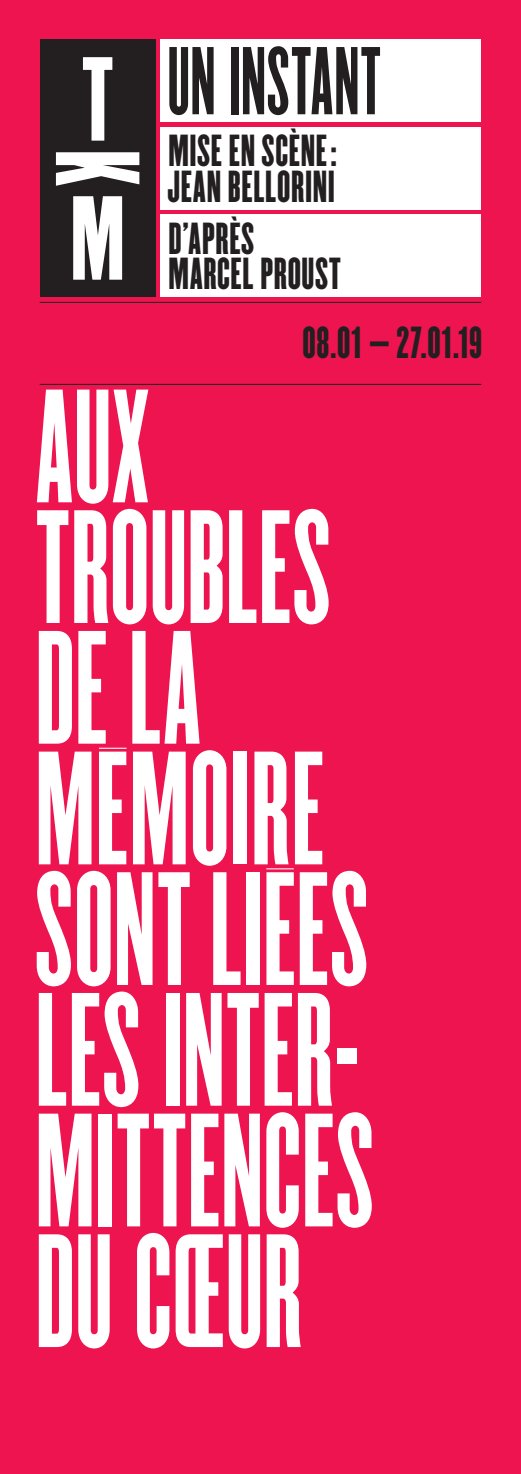
<style>
.page{position:relative;width:521px;height:1474px;background:#fff}
.page>*{position:absolute;margin:0;border:0;box-sizing:border-box;transform-origin:0 0}
.t1{font:140.88px/120.6px "Champion HTF Bantamweight";letter-spacing:.01em;color:#fff}
.t2{font:84px "Champion HTF Bantamweight";letter-spacing:.015em;color:#231f20}
.t3{font:39.2px/35.7px "Champion HTF Featherweight";letter-spacing:.02em;color:#231f20}
</style>
<div class="page">
<div style="left:0;top:0;width:521px;height:1473px;background:#ed1450"></div>
<hr style="left:40px;top:384px;width:441px;height:1px;background:#231f20">
<hr style="left:40px;top:302px;width:441px;height:1px;background:#231f20">
<div style="left:40px;top:40px;width:116px;height:257px;background:#231f20"></div>
<svg style="left:56px;top:57px;width:83px;height:223px"></svg>
<div style="left:161px;top:215px;width:320px;height:82px;background:#fff"></div>
<div style="left:161px;top:127px;width:320px;height:83px;background:#fff"></div>
<svg style="left:99px;top:747px;width:27px;height:1px"></svg>
<svg style="left:266px;top:868px;width:28px;height:1px"></svg>
<div style="left:161px;top:40px;width:320px;height:82px;background:#fff"></div>
<h2 class="t2" style="left:168px;top:29px;width:215px">UN INSTANT</h2>
<p class="t3" style="left:167px;top:135px;width:171px">MISE EN SCE<sup>`</sup>NE:<br>JEAN BELLORINI</p>
<p class="t3" style="left:168px;top:222px;width:174px">D’APRE<sup>`</sup>S<br>MARCEL PROUST</p>
<p class="t3" style="left:302px;top:327px;width:181px">08.01 – 27.01.19</p>
<h1 class="t1" style="left:36px;top:395px;width:340px">AUX<br>TROUBLES<br>DE LA<br>MEMOIRE<br>SONT LIEES<br>LES INTER-<br>MITTENCES<br>DU CŒUR</h1>
</div>
